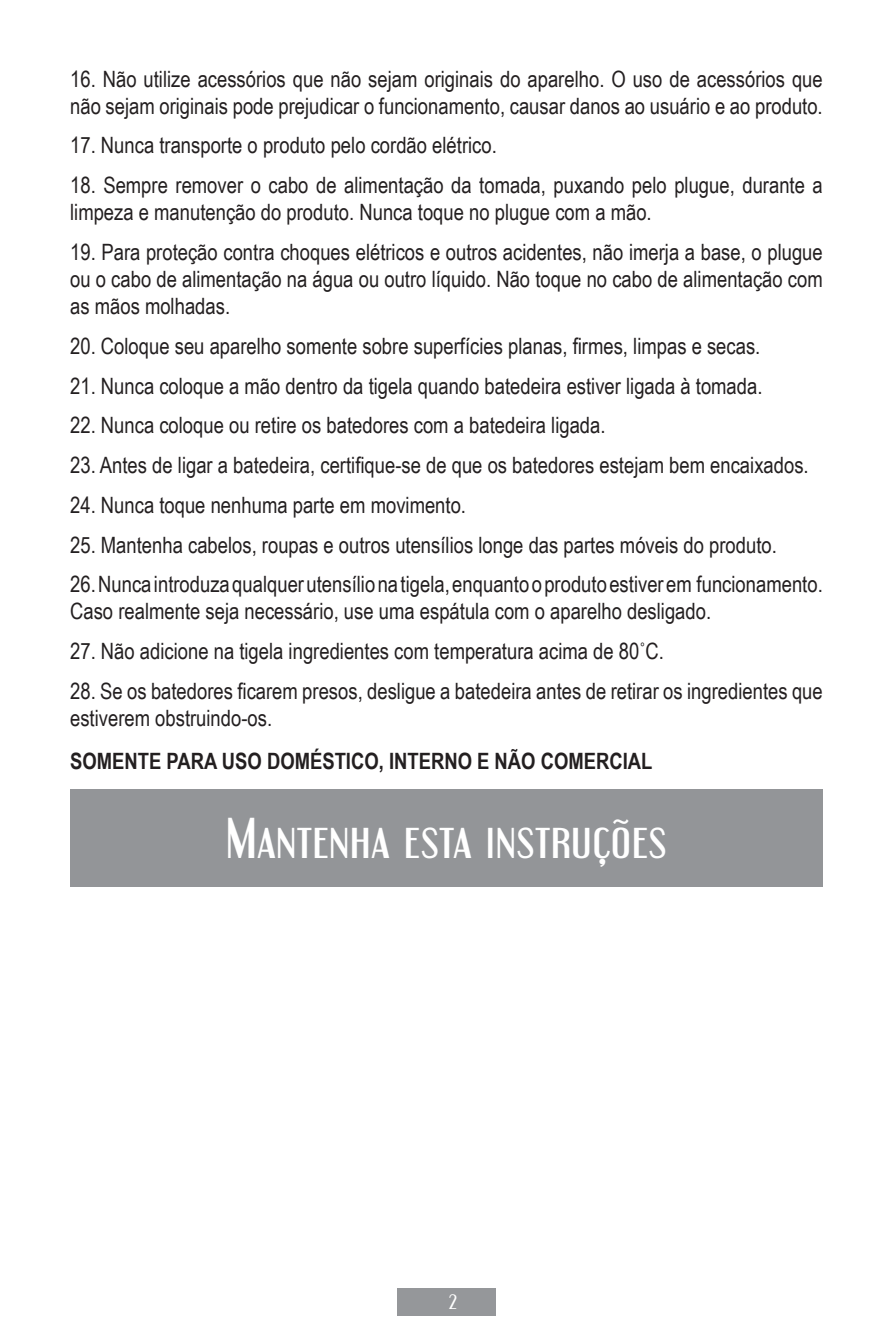
<style>
.page{position:relative;width:893px;height:1340px;background:#fff}
.page>*{position:absolute;margin:0;border:0;box-sizing:border-box;transform-origin:0 0}
.t1{font:49.5px "Engebrechtre Rg";color:#fff}
.t2{font:22.5px/27px "Arial Narrow";color:#231f20}
.t3{font:700 22.5px "Arial Narrow";color:#231f20}
.t4{font:18px "Engebrechtre Rg";color:#fff}
</style>
<div class="page">
<div style="left:397px;top:1287px;width:99px;height:28px;background:#95979a"></div>
<div style="left:70px;top:789px;width:753px;height:97px;background:#939598"></div>
<p class="t2" style="left:70px;top:64px;width:754px">16. Não utilize acessórios que não sejam originais do aparelho. O uso de acessórios que não sejam originais pode prejudicar o funcionamento, causar danos ao usuário e ao produto.</p>
<p class="t2" style="left:70px;top:131px;width:428px">17. Nunca transporte o produto pelo cordão elétrico.</p>
<p class="t2" style="left:70px;top:171px;width:754px">18. Sempre remover o cabo de alimentação da tomada, puxando pelo plugue, durante a limpeza e manutenção do produto. Nunca toque no plugue com a mão.</p>
<p class="t2" style="left:70px;top:238px;width:754px;text-align:justify">19. Para proteção contra choques elétricos e outros acidentes, não imerja a base, o plugue ou o cabo de alimentação na água ou outro líquido. Não toque no cabo de alimentação com as mãos molhadas.</p>
<p class="t2" style="left:70px;top:331px;width:692px">20. Coloque seu aparelho somente sobre superfícies planas, firmes, limpas e secas.</p>
<p class="t2" style="left:70px;top:371px;width:694px">21. Nunca coloque a mão dentro da tigela quando batedeira estiver ligada à tomada.</p>
<p class="t2" style="left:70px;top:411px;width:537px">22. Nunca coloque ou retire os batedores com a batedeira ligada.</p>
<p class="t2" style="left:70px;top:451px;width:740px">23. Antes de ligar a batedeira, certifique-se de que os batedores estejam bem encaixados.</p>
<p class="t2" style="left:70px;top:490px;width:397px">24. Nunca toque nenhuma parte em movimento.</p>
<p class="t2" style="left:70px;top:530px;width:708px">25. Mantenha cabelos, roupas e outros utensílios longe das partes móveis do produto.</p>
<p class="t2" style="left:70px;top:570px;width:754px">26. Nunca introduza qualquer utensílio na tigela, enquanto o produto estiver em funcionamento.<br>Caso realmente seja necessário, use uma espátula com o aparelho desligado.</p>
<p class="t2" style="left:70px;top:637px;width:595px">27. Não adicione na tigela ingredientes com temperatura acima de 80˚C.</p>
<p class="t2" style="left:70px;top:676px;width:754px">28. Se os batedores ficarem presos, desligue a batedeira antes de retirar os ingredientes que estiverem obstruindo-os.</p>
<p class="t3" style="left:70px;top:744px;width:584px">SOMENTE PARA USO DOMÉSTICO, INTERNO E NÃO COMERCIAL</p>
<h1 class="t1" style="left:226px;top:808px;width:443px">Mantenha esta instruções</h1>
<p class="t4" style="left:449px;top:1290px;width:10px">2</p>
</div>
